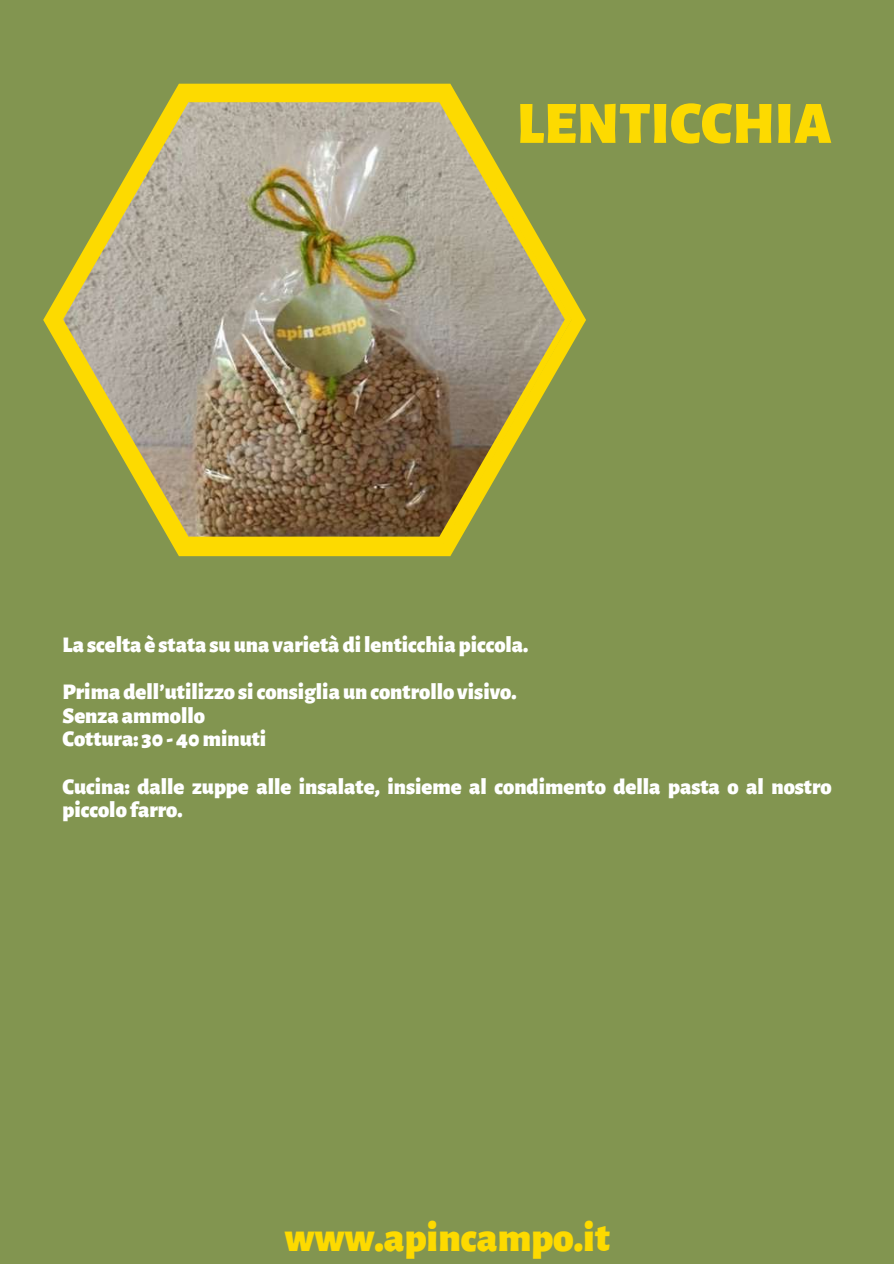
<style>
.page{position:relative;width:894px;height:1264px;background:#fff}
.page>*{position:absolute;margin:0;border:0;box-sizing:border-box;transform-origin:0 0}
.t1{font:900 60px "Alegreya Sans";color:#fdda00}
.t2{font:900 41.4px "Alegreya Sans";color:#fdda00}
.t3{font:900 22.5px/23.7px "Alegreya Sans";color:#fff}
</style>
<div class="page">
<div style="left:0;top:0;width:893px;height:1263px;background:#829550"></div>
<svg style="left:43px;top:84px;width:543px;height:472px"></svg>
<svg style="left:54px;top:93px;width:517px;height:453px"></svg>
<img style="left:63px;top:102px;width:501px;height:434px">
<h1 class="t1" style="left:516px;top:95px;width:316px">LENTICCHIA</h1>
<p class="t3" style="left:62px;top:621px;width:467px;line-height:47.2px">La scelta è stata su una varietà dilenticchia piccola.<br>Prima dell’utilizzo siconsiglia uncontrollo visivo.</p>
<p class="t3" style="left:62px;top:704px;width:205px">Senza ammollo<br>Cottura: 30 - 40minuti</p>
<p class="t3" style="left:62px;top:775px;width:770px">Cucina: dalle zuppe alle insalate, insieme al condimento della pasta o al nostro piccolo farro.</p>
<h2 class="t2" style="left:284px;top:1218px;width:327px">www.apincampo.it</h2>
</div>
